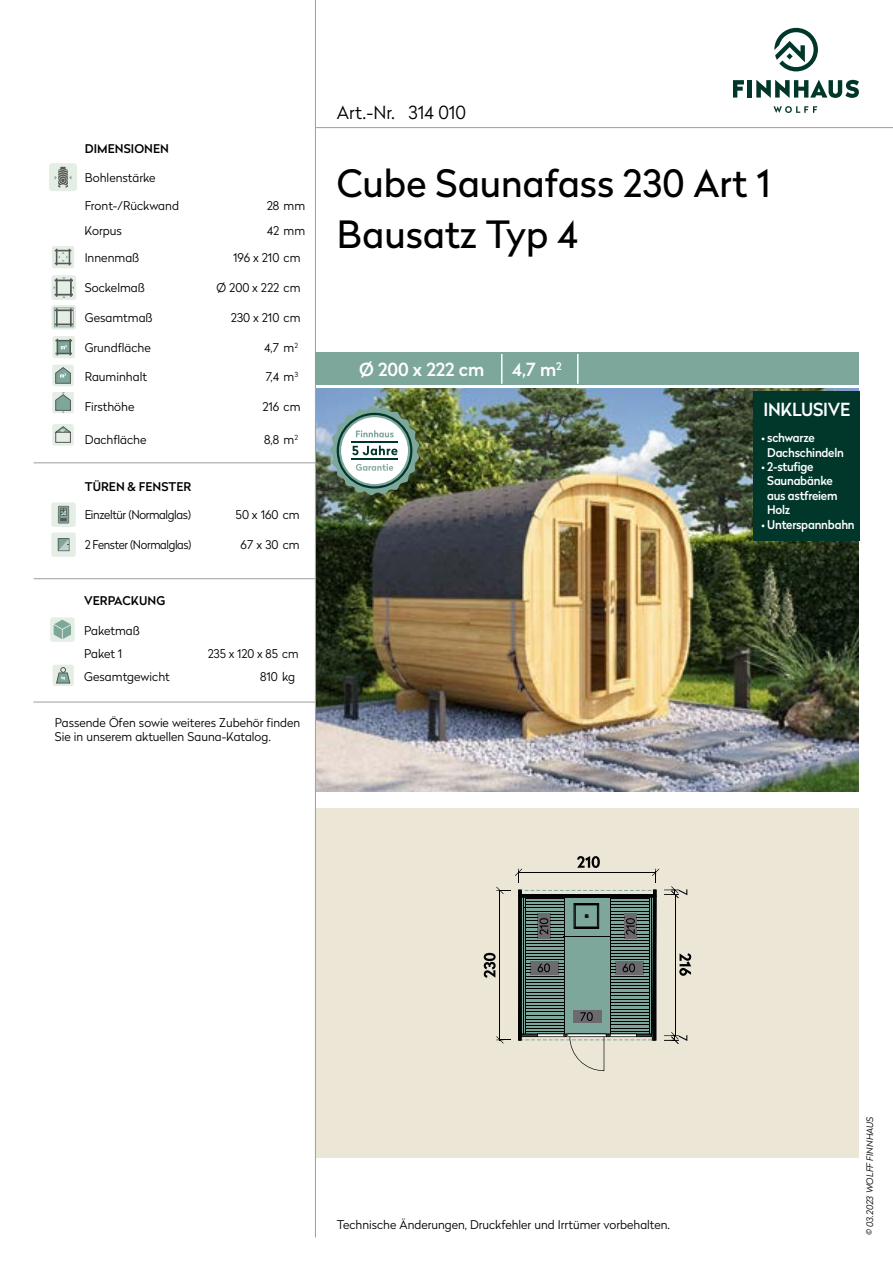
<style>
.page{position:relative;width:893px;height:1263px;background:#fff}
.page>*{position:absolute;margin:0;border:0;box-sizing:border-box;transform-origin:0 0}
.t1{font:37.5px/51px "Radikal";color:#000}
.t2{font:500 18px "Radikal";letter-spacing:-.015em;color:#fff}
.t3{font:300 18px "Radikal";color:#000}
.t4{font:300 12px/23.4px "Radikal";color:#000}
.t5{font:500 12px/14.4px "Radikal";letter-spacing:-.02em;color:#fff}
.t6{font:500 12px "Radikal";letter-spacing:.005em;color:#000}
.t7{font:300 12px "Radikal";letter-spacing:-.03em;color:#000}
.t8{font:300 12px "Radikal";letter-spacing:-.03em;color:#000;scale:.95 1}
.t9{font:italic 300 9px "Radikal";color:#000}
</style>
<div class="page">
<img style="left:316px;top:388px;width:543px;height:404px">
<hr style="left:316px;top:127px;width:577px;height:1px;background:#9d9d9c">
<hr style="left:315px;top:0;width:1px;height:1237px;background:#9d9d9c">
<div style="left:315px;top:352px;width:544px;height:32px;background:#7ea79b"></div>
<hr style="left:501px;top:354px;width:1px;height:30px;background:#fff">
<hr style="left:577px;top:354px;width:1px;height:30px;background:#fff">
<div style="left:52px;top:502px;width:24px;height:25px;background:#e4eee4;border-radius:3px"></div>
<svg style="left:58px;top:506px;width:11px;height:17px"></svg>
<div style="left:52px;top:532px;width:24px;height:25px;background:#e4eee4;border-radius:3px"></div>
<svg style="left:58px;top:538px;width:12px;height:13px"></svg>
<div style="left:49px;top:163px;width:28px;height:28px;background:#e4eee4;border-radius:3px"></div>
<svg style="left:55px;top:167px;width:16px;height:20px"></svg>
<div style="left:52px;top:246px;width:22px;height:22px;background:#e4eee4;border-radius:2px"></div>
<svg style="left:55px;top:249px;width:16px;height:16px"></svg>
<div style="left:51px;top:275px;width:25px;height:25px;background:#e4eee4;border-radius:3px"></div>
<svg style="left:54px;top:277px;width:20px;height:21px"></svg>
<svg style="left:52px;top:305px;width:24px;height:25px"></svg>
<svg style="left:54px;top:307px;width:20px;height:20px"></svg>
<div style="left:53px;top:336px;width:22px;height:22px;background:#e4eee4;border-radius:2px"></div>
<svg style="left:55px;top:339px;width:17px;height:16px"></svg>
<div style="left:52px;top:365px;width:22px;height:21px;background:#e4eee4;border-radius:2px"></div>
<svg style="left:55px;top:367px;width:16px;height:17px"></svg>
<div style="left:52px;top:392px;width:22px;height:21px;background:#e4eee4;border-radius:2px"></div>
<svg style="left:55px;top:392px;width:16px;height:21px"></svg>
<div style="left:52px;top:424px;width:22px;height:22px;background:#e4eee4;border-radius:2px"></div>
<svg style="left:55px;top:426px;width:16px;height:17px"></svg>
<div style="left:50px;top:617px;width:25px;height:25px;background:#e4eee4;border-radius:3px"></div>
<svg style="left:54px;top:620px;width:17px;height:19px"></svg>
<div style="left:53px;top:665px;width:21px;height:21px;background:#e4eee4;border-radius:2px"></div>
<svg style="left:56px;top:667px;width:15px;height:17px"></svg>
<hr style="left:34px;top:462px;width:282px;height:1px;background:#9d9d9c">
<hr style="left:34px;top:578px;width:282px;height:1px;background:#9d9d9c">
<hr style="left:33px;top:702px;width:282px;height:1px;background:#9d9d9c">
<div style="left:316px;top:808px;width:543px;height:350px;background:#ebe6d6"></div>
<svg style="left:484px;top:856px;width:207px;height:215px"></svg>
<svg style="left:330px;top:406px;width:89px;height:89px"></svg>
<div style="left:753px;top:391px;width:107px;height:150px;background:#00372a"></div>
<svg style="left:774px;top:28px;width:44px;height:43px"></svg>
<svg style="left:773px;top:106px;width:44px;height:7px"></svg>
<svg style="left:733px;top:80px;width:11px;height:18px"></svg>
<hr style="left:748px;top:80px;width:4px;height:18px;background:#00372a">
<svg style="left:756px;top:80px;width:103px;height:18px"></svg>
<p class="t6" style="left:85px;top:140px;width:86px">DIMENSIONEN</p>
<p class="t4" style="left:85px;top:166px;width:72px">Bohlenstärke</p>
<p class="t4" style="left:85px;top:193px;width:96px">Front-/Rückwand</p>
<p class="t4" style="left:267px;top:193px;width:40px">28 mm</p>
<p class="t4" style="left:85px;top:218px;width:39px">Korpus</p>
<p class="t4" style="left:267px;top:218px;width:40px">42 mm</p>
<p class="t4" style="left:85px;top:246px;width:56px">Innenmaß</p>
<p class="t4" style="left:233px;top:246px;width:69px">196 x 210 cm</p>
<p class="t4" style="left:85px;top:276px;width:62px">Sockelmaß</p>
<p class="t4" style="left:217px;top:276px;width:85px">Ø 200 x 222 cm</p>
<p class="t4" style="left:85px;top:305px;width:69px">Gesamtmaß</p>
<p class="t4" style="left:231px;top:305px;width:71px">230 x 210 cm</p>
<p class="t4" style="left:85px;top:335px;width:68px">Grundfläche</p>
<p class="t4" style="left:264px;top:335px;width:35px">4,7 m<sup>2</sup></p>
<p class="t4" style="left:85px;top:365px;width:64px">Rauminhalt</p>
<p class="t4" style="left:266px;top:365px;width:34px">7,4 m<sup>3</sup></p>
<p class="t4" style="left:85px;top:395px;width:51px">Firsthöhe</p>
<p class="t4" style="left:262px;top:395px;width:40px">216 cm</p>
<p class="t4" style="left:85px;top:427px;width:63px">Dachfläche</p>
<p class="t4" style="left:264px;top:427px;width:35px">8,8 m<sup>2</sup></p>
<p class="t6" style="left:85px;top:478px;width:108px">TÜREN &amp; FENSTER</p>
<p class="t7" style="left:85px;top:507px;width:108px">Einzeltür (Normalglas)</p>
<p class="t4" style="left:236px;top:503px;width:66px">50 x 160 cm</p>
<p class="t8" style="left:85px;top:537px;width:114px">2 Fenster (Normalglas)</p>
<p class="t4" style="left:241px;top:533px;width:61px">67 x 30 cm</p>
<p class="t6" style="left:84px;top:592px;width:83px">VERPACKUNG</p>
<p class="t4" style="left:84px;top:618px;width:57px">Paketmaß<br>Paket 1</p>
<p class="t4" style="left:208px;top:641px;width:92px">235 x 120 x 85 cm</p>
<p class="t4" style="left:84px;top:665px;width:87px">Gesamtgewicht</p>
<p class="t4" style="left:260px;top:665px;width:37px">810 kg</p>
<p class="t4" style="left:55px;top:715px;width:247px;line-height:14.4px">Passende Öfen sowie weiteres Zubehör finden<br>Sie in unserem aktuellen Sauna-Katalog.</p>
<h2 class="t3" style="left:337px;top:100px;width:131px">Art.-Nr. 314 010</h2>
<h1 class="t1" style="left:337px;top:156px;width:435px">Cube Saunafass 230 Art 1<br>Bausatz Typ 4</h1>
<h2 class="t2" style="left:359px;top:356px;width:126px">Ø 200 x 222 cm</h2>
<h2 class="t2" style="left:512px;top:356px;width:51px">4,7 m<sup>2</sup></h2>
<h2 class="t2" style="left:763px;top:396px;width:89px">INKLUSIVE</h2>
<p class="t5" style="left:767px;top:430px;width:78px;text-indent:-6px">• schwarze<br>Dachschindeln</p>
<p class="t5" style="left:767px;top:459px;width:72px;text-indent:-6px">• 2-stufige<br>Saunabänke aus astfreiem<br>Holz</p>
<p class="t5" style="left:762px;top:516px;width:95px">• Unterspannbahn</p>
<p class="t4" style="left:337px;top:1212px;width:335px">Technische Änderungen, Druckfehler und Irrtümer vorbehalten.</p>
<p class="t9" style="left:864px;top:1235px;width:120px;rotate:-90deg">© 03.2023 WOLFF FINNHAUS</p>
</div>
